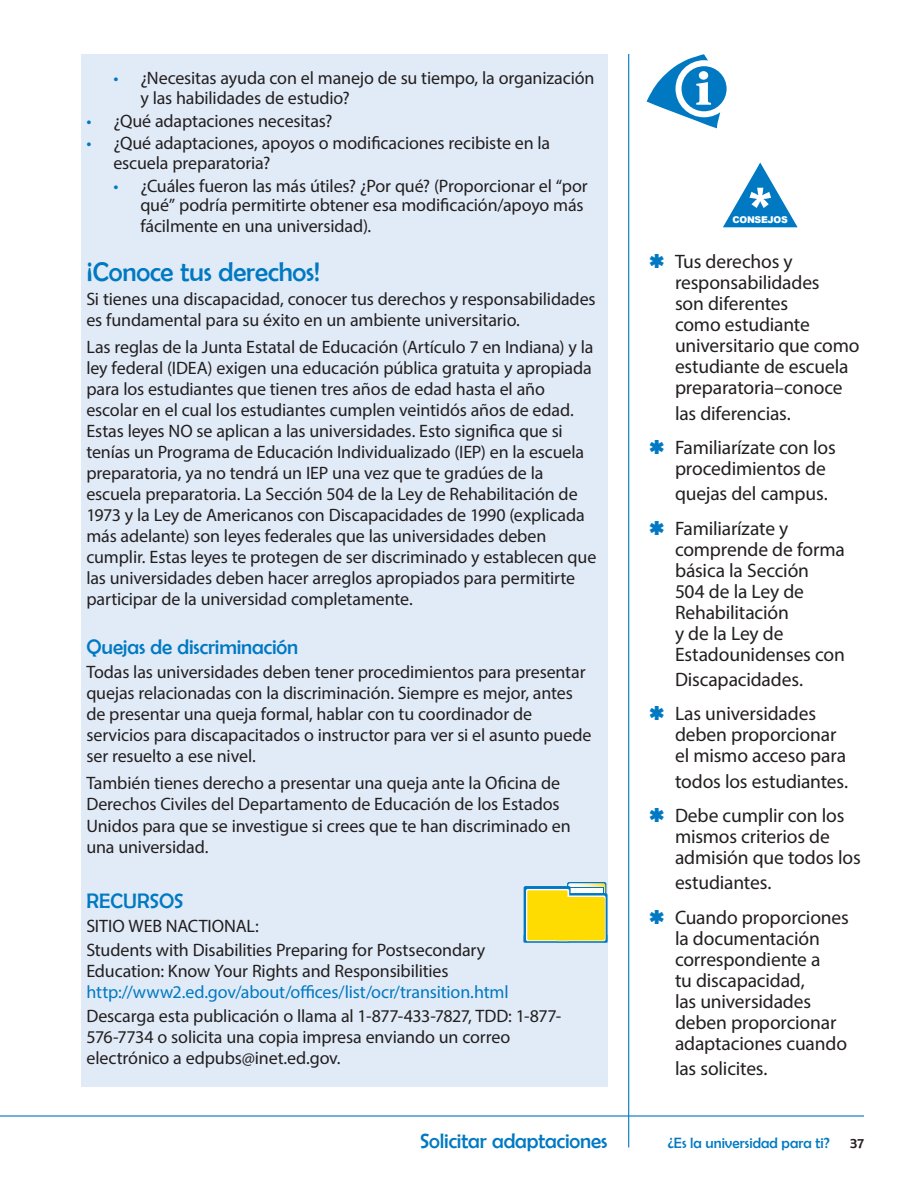
<style>
.page{position:relative;width:918px;height:1188px;background:#fff}
.page>*{position:absolute;margin:0;border:0;box-sizing:border-box;transform-origin:0 0}
.t1{font:900 56.7px "Arial";color:#fff}
.t2{font:900 49.2px "Minion Std";color:#fff;scale:1.1 1}
.t3{font:27px "Berlin Sans FB";letter-spacing:-.005em;color:#0079c2}
.t4{font:21px "Berlin Sans FB";letter-spacing:-.005em;color:#0079c2}
.t5{font:19.5px/21px "Myriad Pro";letter-spacing:-.01em;color:#231f20}
.H7{font:18px/21px "Myriad Pro";letter-spacing:-.01em;color:#231f20}
.t6{font:18px "Myriad Pro";letter-spacing:-.01em;color:#0079c2}
.t7{font:15px "Berlin Sans FB";color:#0079c2}
.t8{font:15px "Berlin Sans FB";color:#231f20}
.t9{font:900 9.3px "Arial";letter-spacing:-.03em;color:#fff}
.s1{color:#0079c2}
</style>
<div class="page">
<hr style="left:0;top:1115px;width:864px;height:2px;background:#0079c2">
<hr style="left:628px;top:54px;width:1px;height:1094px;background:#0079c2">
<div style="left:81px;top:54px;width:527px;height:1032px;background:#e1ebf7"></div>
<svg style="left:567px;top:882px;width:39px;height:26px"></svg>
<svg style="left:568px;top:883px;width:37px;height:10px"></svg>
<div style="left:569px;top:887px;width:35px;height:14px;background:#0079c2"></div>
<div style="left:569px;top:888px;width:34px;height:14px;background:#fff"></div>
<svg style="left:524px;top:941px;width:84px;height:2px"></svg>
<svg style="left:524px;top:886px;width:47px;height:56px"></svg>
<svg style="left:556px;top:893px;width:52px;height:49px"></svg>
<svg style="left:526px;top:889px;width:43px;height:52px"></svg>
<svg style="left:556px;top:896px;width:50px;height:45px"></svg>
<div style="left:527px;top:890px;width:41px;height:50px;background:#ffdc01;border-radius:2px"></div>
<div style="left:556px;top:897px;width:49px;height:43px;background:#ffdc01;border-radius:2px"></div>
<svg style="left:723px;top:162px;width:75px;height:66px"></svg>
<svg style="left:647px;top:54px;width:80px;height:74px"></svg>
<p class="H7" style="left:140px;top:68px;width:456px;line-height:19.5px;text-indent:-27px"><span class="s1">•</span> ¿Necesitas ayuda con el manejo de su tiempo, la organización y las habilidades de estudio?</p>
<p class="H7" style="left:86px;top:110px;width:248px"><span class="s1">•</span> ¿Qué adaptaciones necesitas?</p>
<p class="t6" style="left:86px;top:132px;width:7px">•</p>
<p class="H7" style="left:113px;top:133px;width:438px;line-height:19.5px">¿Qué adaptaciones, apoyos o modificaciones recibiste en la escuela preparatoria?</p>
<p class="H7" style="left:140px;top:175px;width:449px;line-height:20.2px;text-indent:-27px"><span class="s1">•</span> ¿Cuáles fueron las más útiles? ¿Por qué? (Proporcionar el “por qué” podría permitirte obtener esa modificación/apoyo más fácilmente en una universidad).</p>
<h3 class="t3" style="left:86px;top:256px;width:235px">¡Conoce tus derechos!</h3>
<p class="H7" style="left:86px;top:288px;width:511px">Si tienes una discapacidad, conocer tus derechos y responsabilidades es fundamental para su éxito en un ambiente universitario.</p>
<p class="H7" style="left:86px;top:336px;width:511px">Las reglas de la Junta Estatal de Educación (Artículo 7 en Indiana) y la ley federal (IDEA) exigen una educación pública gratuita y apropiada para los estudiantes que tienen tres años de edad hasta el año escolar en el cual los estudiantes cumplen veintidós años de edad.<br>Estas leyes NO se aplican a las universidades. Esto significa que si tenías un Programa de Educación Individualizado (IEP) en la escuela preparatoria, ya no tendrá un IEP una vez que te gradúes de la escuela preparatoria. La Sección 504 de la Ley de Rehabilitación de 1973 y la Ley de Americanos con Discapacidades de 1990 (explicada más adelante) son leyes federales que las universidades deben cumplir. Estas leyes te protegen de ser discriminado y establecen que las universidades deben hacer arreglos apropiados para permitirte participar de la universidad completamente.</p>
<h4 class="t4" style="left:86px;top:635px;width:213px">Quejas de discriminación</h4>
<p class="H7" style="left:86px;top:661px;width:507px">Todas las universidades deben tener procedimientos para presentar quejas relacionadas con la discriminación. Siempre es mejor, antes de presentar una queja formal, hablar con tu coordinador de servicios para discapacitados o instructor para ver si el asunto puede ser resuelto a ese nivel.</p>
<p class="H7" style="left:86px;top:773px;width:486px">También tienes derecho a presentar una queja ante la Oficina de Derechos Civiles del Departamento de Educación de los Estados Unidos para que se investigue si crees que te han discriminado en una universidad.</p>
<h5 class="t4" style="left:86px;top:889px;width:99px">RECURSOS</h5>
<h6 class="H7" style="left:86px;top:915px;width:174px">SITIO WEB NACTIONAL:</h6>
<p class="H7" style="left:86px;top:939px;width:400px">Students with Disabilities Preparing for Postsecondary<br>Education: Know Your Rights and Responsibilities</p>
<p class="t6" style="left:86px;top:981px;width:424px">http://www2.ed.gov/about/offices/list/ocr/transition.html</p>
<p class="H7" style="left:86px;top:1006px;width:476px">Descarga esta publicación o llama al 1-877-433-7827, TDD: 1-877-<br>576-7734 o solicita una copia impresa enviando un correo electrónico a edpubs@inet.ed.gov.</p>
<p class="t4" style="left:420px;top:1129px;width:189px">Solicitar adaptaciones</p>
<h2 class="t2" style="left:695px;top:64px;width:16px">i</h2>
<h1 class="t1" style="left:745px;top:168px;width:33px">*</h1>
<p class="t9" style="left:733px;top:212px;width:57px">CONSEJOS</p>
<p class="t5" style="left:675px;top:251px;width:186px">Tus derechos y responsabilidades<br>son diferentes<br>como estudiante universitario que como estudiante de escuela preparatoria–conoce</p>
<p class="t5" style="left:675px;top:402px;width:117px">las diferencias.</p>
<p class="t5" style="left:675px;top:437px;width:162px">Familiarízate con los procedimientos de</p>
<p class="t5" style="left:675px;top:483px;width:154px">quejas del campus.</p>
<p class="t5" style="left:675px;top:517px;width:171px">Familiarízate y comprende de forma básica la Sección<br>504 de la Ley de<br>Rehabilitación<br>y de la Ley de<br>Estadounidenses con</p>
<p class="t5" style="left:675px;top:669px;width:130px">Discapacidades.</p>
<p class="t5" style="left:675px;top:703px;width:173px">Las universidades deben proporcionar el mismo acceso para</p>
<p class="t5" style="left:675px;top:770px;width:175px">todos los estudiantes.</p>
<p class="t5" style="left:675px;top:805px;width:187px">Debe cumplir con los mismos criterios de admisión que todos los</p>
<p class="t5" style="left:675px;top:872px;width:98px">estudiantes.</p>
<p class="t5" style="left:675px;top:906px;width:175px">Cuando proporciones la documentación correspondiente a<br>tu discapacidad,<br>las universidades deben proporcionar adaptaciones cuando</p>
<p class="t5" style="left:675px;top:1058px;width:94px">las solicites.</p>
<p class="t7" style="left:668px;top:1134px;width:163px">¿Es la universidad para ti?</p>
<p class="t8" style="left:850px;top:1134px;width:15px">37</p>
</div>
